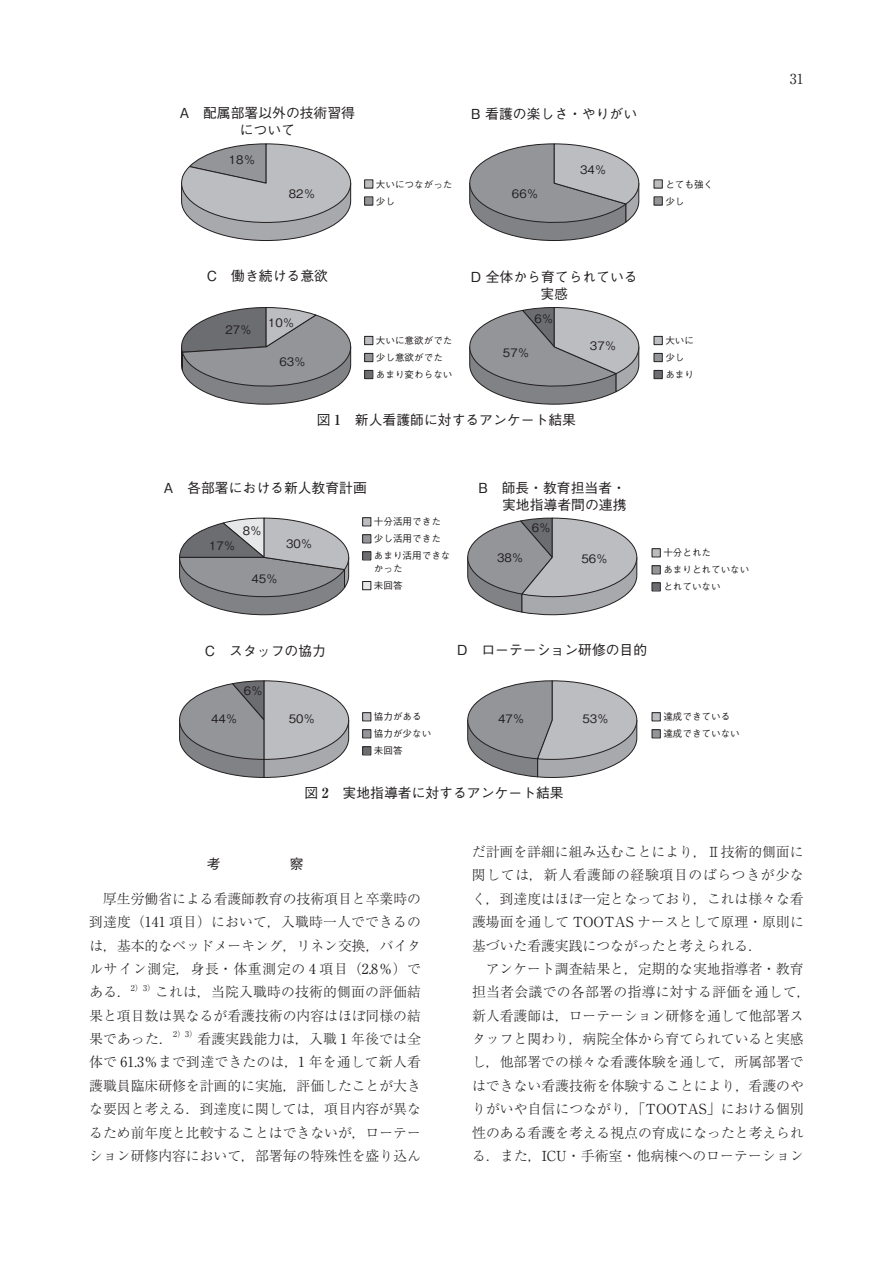
<style>
.page{position:relative;width:893px;height:1263px;background:#fff}
.page>*{position:absolute;margin:0;border:0;box-sizing:border-box;transform-origin:0 0}
.t1{font:300 13.8px/23.4px "Ryumin Pro";color:#231f20;text-align:justify}
.t2{font:500 13.8px/17px "Gothic BBB Pro";color:#231f20;text-align:center}
.t3{font:13.8px "Ryumin Pro";color:#231f20}
.t4{font:500 11.7px "Gothic BBB Pro";color:#231f20}
.t5{font:500 9.6px/12.8px "Gothic BBB Pro";color:#231f20}
.t6{font:8.1px "Ryumin Pro";color:#231f20}
.s1{color:#bcbdc0}
.s2{color:#939598}
.s3{color:#6c6d70}
.s4{font-family:"Ryumin Pro";font-weight:700}
.s5{color:#e6e7e9}
.s6{font-weight:400}
</style>
<div class="page">
<svg style="left:181px;top:143px;width:170px;height:98px"></svg>
<svg style="left:469px;top:143px;width:170px;height:98px"></svg>
<svg style="left:181px;top:307px;width:171px;height:97px"></svg>
<svg style="left:469px;top:307px;width:170px;height:97px"></svg>
<div style="left:364px;top:180px;width:9px;height:8px;border:1px solid #231f20"></div>
<div style="left:364px;top:197px;width:9px;height:8px;border:1px solid #231f20"></div>
<div style="left:364px;top:336px;width:9px;height:9px;border:1px solid #231f20"></div>
<div style="left:364px;top:353px;width:9px;height:9px;border:1px solid #231f20"></div>
<div style="left:364px;top:370px;width:9px;height:9px;border:1px solid #231f20"></div>
<div style="left:654px;top:336px;width:8px;height:9px;border:1px solid #231f20"></div>
<div style="left:654px;top:353px;width:8px;height:9px;border:1px solid #231f20"></div>
<div style="left:654px;top:370px;width:8px;height:9px;border:1px solid #231f20"></div>
<svg style="left:179px;top:518px;width:170px;height:97px"></svg>
<svg style="left:467px;top:518px;width:170px;height:97px"></svg>
<svg style="left:179px;top:680px;width:170px;height:98px"></svg>
<svg style="left:467px;top:680px;width:170px;height:98px"></svg>
<div style="left:362px;top:517px;width:9px;height:9px;border:1px solid #231f20"></div>
<div style="left:362px;top:534px;width:9px;height:9px;border:1px solid #231f20"></div>
<div style="left:362px;top:551px;width:9px;height:9px;border:1px solid #231f20"></div>
<div style="left:362px;top:581px;width:9px;height:9px;border:1px solid #231f20"></div>
<div style="left:652px;top:548px;width:8px;height:9px;border:1px solid #231f20"></div>
<div style="left:652px;top:565px;width:8px;height:9px;border:1px solid #231f20"></div>
<div style="left:652px;top:582px;width:8px;height:9px;border:1px solid #231f20"></div>
<div style="left:362px;top:712px;width:9px;height:9px;border:1px solid #231f20"></div>
<div style="left:362px;top:729px;width:9px;height:9px;border:1px solid #231f20"></div>
<div style="left:362px;top:746px;width:9px;height:9px;border:1px solid #231f20"></div>
<div style="left:652px;top:712px;width:8px;height:9px;border:1px solid #231f20"></div>
<div style="left:652px;top:729px;width:8px;height:9px;border:1px solid #231f20"></div>
<p class="t2" style="left:180px;top:103px;width:177px">A　配属部署以外の技術習得について</p>
<p class="t4" style="left:229px;top:150px;width:28px">18％</p>
<p class="t4" style="left:289px;top:184px;width:28px">82％</p>
<p class="t5" style="left:364px;top:176px;width:90px"><span class="s1">■</span> 大いにつながった</p>
<p class="t5" style="left:364px;top:193px;width:33px"><span class="s2">■</span> 少し</p>
<p class="t2" style="left:471px;top:104px;width:168px">B 看護の楽しさ・やりがい</p>
<p class="t4" style="left:512px;top:184px;width:28px">66％</p>
<p class="t4" style="left:580px;top:161px;width:28px">34％</p>
<p class="t5" style="left:653px;top:176px;width:61px"><span class="s1">■</span> とても強く</p>
<p class="t5" style="left:653px;top:193px;width:33px"><span class="s2">■</span> 少し</p>
<p class="t2" style="left:207px;top:266px;width:123px">C　働き続ける意欲</p>
<p class="t2" style="left:471px;top:266px;width:169px">D 全体から育てられている実感</p>
<p class="t4" style="left:225px;top:321px;width:28px">27％</p>
<p class="t4" style="left:268px;top:313px;width:28px">10％</p>
<p class="t4" style="left:534px;top:309px;width:21px">6％</p>
<p class="t4" style="left:279px;top:353px;width:28px">63％</p>
<p class="t5" style="left:364px;top:333px;width:90px"><span class="s1">■</span> 大いに意欲がでた</p>
<p class="t5" style="left:364px;top:350px;width:80px"><span class="s2">■</span> 少し意欲がでた</p>
<p class="t5" style="left:364px;top:367px;width:90px"><span class="s3">■</span> あまり変わらない</p>
<p class="t4" style="left:503px;top:343px;width:28px">57％</p>
<p class="t2" style="left:317px;top:410px;width:261px">図 <span class="s4">1</span> 新人看護師に対するアンケート結果</p>
<p class="t4" style="left:590px;top:336px;width:28px">37％</p>
<p class="t5" style="left:653px;top:333px;width:42px"><span class="s1">■</span> 大いに</p>
<p class="t5" style="left:653px;top:350px;width:33px"><span class="s2">■</span> 少し</p>
<p class="t5" style="left:653px;top:367px;width:42px"><span class="s3">■</span> あまり</p>
<p class="t2" style="left:164px;top:478px;width:204px">A　各部署における新人教育計画</p>
<p class="t2" style="left:478px;top:477px;width:150px;text-align:right">B　師長・教育担当者・実地指導者間の連携</p>
<p class="t4" style="left:209px;top:536px;width:28px">17％</p>
<p class="t4" style="left:243px;top:521px;width:21px">8％</p>
<p class="t4" style="left:251px;top:569px;width:28px">45％</p>
<p class="t4" style="left:286px;top:534px;width:28px">30％</p>
<p class="t5" style="left:362px;top:514px;width:80px"><span class="s1">■</span> 十分活用できた</p>
<p class="t5" style="left:362px;top:531px;width:80px"><span class="s2">■</span> 少し活用できた</p>
<p class="t5" style="left:374px;top:548px;width:78px;text-indent:-12px"><span class="s3">■</span> あまり活用できなかった</p>
<p class="t5" style="left:362px;top:578px;width:42px"><span class="s5">■</span> 未回答</p>
<p class="t4" style="left:497px;top:548px;width:28px">38％</p>
<p class="t4" style="left:532px;top:518px;width:21px">6％</p>
<p class="t4" style="left:581px;top:549px;width:28px">56％</p>
<p class="t5" style="left:651px;top:545px;width:61px"><span class="s1">■</span> 十分とれた</p>
<p class="t5" style="left:651px;top:562px;width:100px"><span class="s2">■</span> あまりとれていない</p>
<p class="t5" style="left:651px;top:579px;width:71px"><span class="s3">■</span> とれていない</p>
<p class="t2" style="left:205px;top:640px;width:123px">C　スタッフの協力</p>
<p class="t2" style="left:457px;top:640px;width:192px">D　ローテーション研修の目的</p>
<p class="t4" style="left:244px;top:681px;width:21px">6％</p>
<p class="t5" style="left:362px;top:709px;width:61px"><span class="s1">■</span> 協力がある</p>
<p class="t5" style="left:362px;top:726px;width:71px"><span class="s2">■</span> 協力が少ない</p>
<p class="t5" style="left:362px;top:743px;width:42px"><span class="s3">■</span> 未回答</p>
<p class="t4" style="left:211px;top:709px;width:28px">44％</p>
<p class="t4" style="left:289px;top:709px;width:28px">50％</p>
<p class="t4" style="left:498px;top:709px;width:28px">47％</p>
<p class="t4" style="left:582px;top:709px;width:28px">53％</p>
<p class="t2" style="left:305px;top:783px;width:261px">図 <span class="s4">2</span> 実地指導者に対するアンケート結果</p>
<p class="t5" style="left:651px;top:709px;width:80px"><span class="s1">■</span> 達成できている</p>
<p class="t5" style="left:651px;top:726px;width:90px"><span class="s2">■</span> 達成できていない</p>
<p class="t3" style="left:790px;top:68px;width:15px">31</p>
<p class="t2" style="left:207px;top:853px;width:15px">考</p>
<p class="t2" style="left:290px;top:853px;width:15px">察</p>
<p class="t1" style="left:89px;top:886px;width:333px;text-indent:14px">厚生労働省による看護師教育の技術項目と卒業時の到達度<span class="s6">（141</span> 項目<span class="s6">）</span>において<span class="s6">，</span>入職時一人でできるのは<span class="s6">，</span>基本的なベッドメーキング<span class="s6">，</span>リネン交換<span class="s6">，</span>バイタルサイン測定<span class="s6">，</span>身長<span class="s6">・</span>体重測定の <span class="s6">4</span> 項目<span class="s6">（2.8％）</span>である<span class="s6">．</span></p>
<p class="t6" style="left:131px;top:981px;width:26px">2）3）</p>
<p class="t1" style="left:89px;top:979px;width:333px;text-indent:66px">これは<span class="s6">，</span>当院入職時の技術的側面の評価結果と項目数は異なるが看護技術の内容はほぼ同様の結果であった<span class="s6">．</span></p>
<p class="t6" style="left:173px;top:1028px;width:26px">2）3）</p>
<p class="t1" style="left:89px;top:1026px;width:333px;text-indent:108px">看護実践能力は<span class="s6">，</span>入職 <span class="s6">1</span> 年後では全体で <span class="s6">61.3％</span>まで到達できたのは<span class="s6">，1</span> 年を通して新人看護職員臨床研修を計画的に実施<span class="s6">，</span>評価したことが大きな要因と考える<span class="s6">．</span>到達度に関しては<span class="s6">，</span>項目内容が異なるため前年度と比較することはできないが<span class="s6">，</span>ローテーション研修内容において<span class="s6">，</span>部署毎の特殊性を盛り込ん</p>
<p class="t1" style="left:472px;top:839px;width:333px">だ計画を詳細に組み込むことにより<span class="s6">，</span>Ⅱ技術的側面に関しては<span class="s6">，</span>新人看護師の経験項目のばらつきが少なく<span class="s6">，</span>到達度はほぼ一定となっており<span class="s6">，</span>これは様々な看護場面を通して <span class="s6">TOOTAS</span> ナースとして原理<span class="s6">・</span>原則に基づいた看護実践につながったと考えられる<span class="s6">．</span></p>
<p class="t1" style="left:472px;top:956px;width:340px;text-align:center">アンケート調査結果と<span class="s6">，</span>定期的な実地指導者<span class="s6">・</span>教育<br>担当者会議での各部署の指導に対する評価を通して<span class="s6">，</span>新人看護師は<span class="s6">，</span>ローテーション研修を通して他部署スタッフと関わり<span class="s6">，</span>病院全体から育てられていると実感し<span class="s6">，</span>他部署での様々な看護体験を通して<span class="s6">，</span>所属部署ではできない看護技術を体験することにより<span class="s6">，</span>看護のやりがいや自信につながり<span class="s6">，「TOOTAS」</span>における個別性のある看護を考える視点の育成になったと考えられる<span class="s6">．</span>また<span class="s6">，ICU・</span>手術室<span class="s6">・</span>他病棟へのローテーション</p>
</div>
